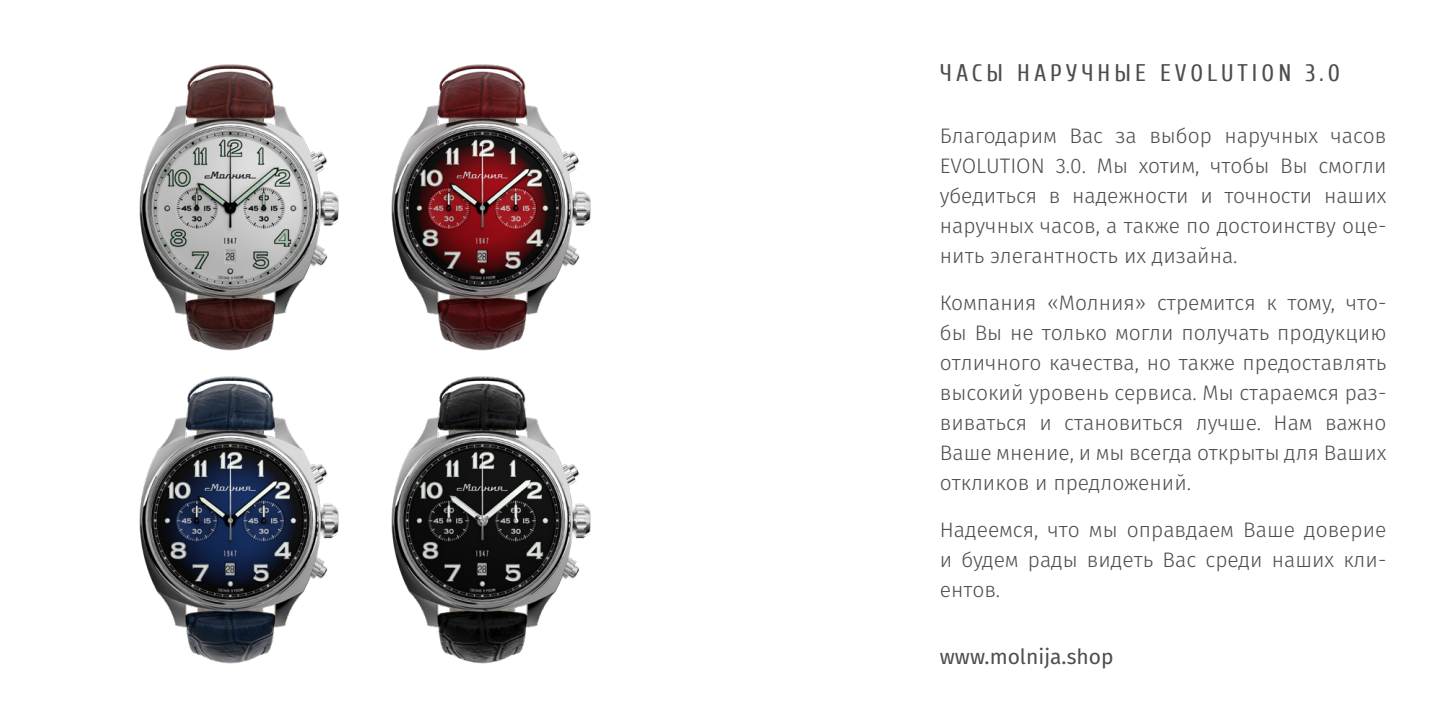
<style>
.page{position:relative;width:1446px;height:723px;background:#fff}
.page>*{position:absolute;margin:0;border:0;box-sizing:border-box;transform-origin:0 0}
.t1{font:24px "Cuprum";letter-spacing:.17em;color:#4d4d4d}
.t2{font:300 21px/30px "Fira Sans";color:#4d4d4d;text-align:justify}
.t3{font:21px "Fira Sans";color:#4d4d4d}
</style>
<div class="page">
<img style="left:139px;top:64px;width:200px;height:287px">
<img style="left:391px;top:64px;width:200px;height:287px">
<img style="left:139px;top:376px;width:200px;height:288px">
<img style="left:391px;top:376px;width:200px;height:288px">
<p class="t1" style="left:940px;top:60px;width:401px">ЧАСЫ НАРУЧНЫЕ EVOLUTION 3.0</p>
<p class="t2" style="left:940px;top:120px;width:448px">Благодарим Вас за выбор наручных часов EVOLUTION 3.0. Мы хотим, чтобы Вы смогли убедиться в надежности и точности наших наручных часов, а также по достоинству оце&shy;нить элегантность их дизайна.</p>
<p class="t2" style="left:940px;top:287px;width:448px">Компания «Молния» стремится к тому, что&shy;бы Вы не только могли получать продукцию отличного качества, но также предоставлять высокий уровень сервиса. Мы стараемся раз&shy;виваться и становиться лучше. Нам важно Ваше мнение, и мы всегда открыты для Ваших откликов и предложений.</p>
<p class="t2" style="left:940px;top:514px;width:448px">Надеемся, что мы оправдаем Ваше доверие и будем рады видеть Вас среди наших кли&shy;ентов.</p>
<p class="t3" style="left:940px;top:642px;width:175px">www.molnija.shop</p>
</div>
